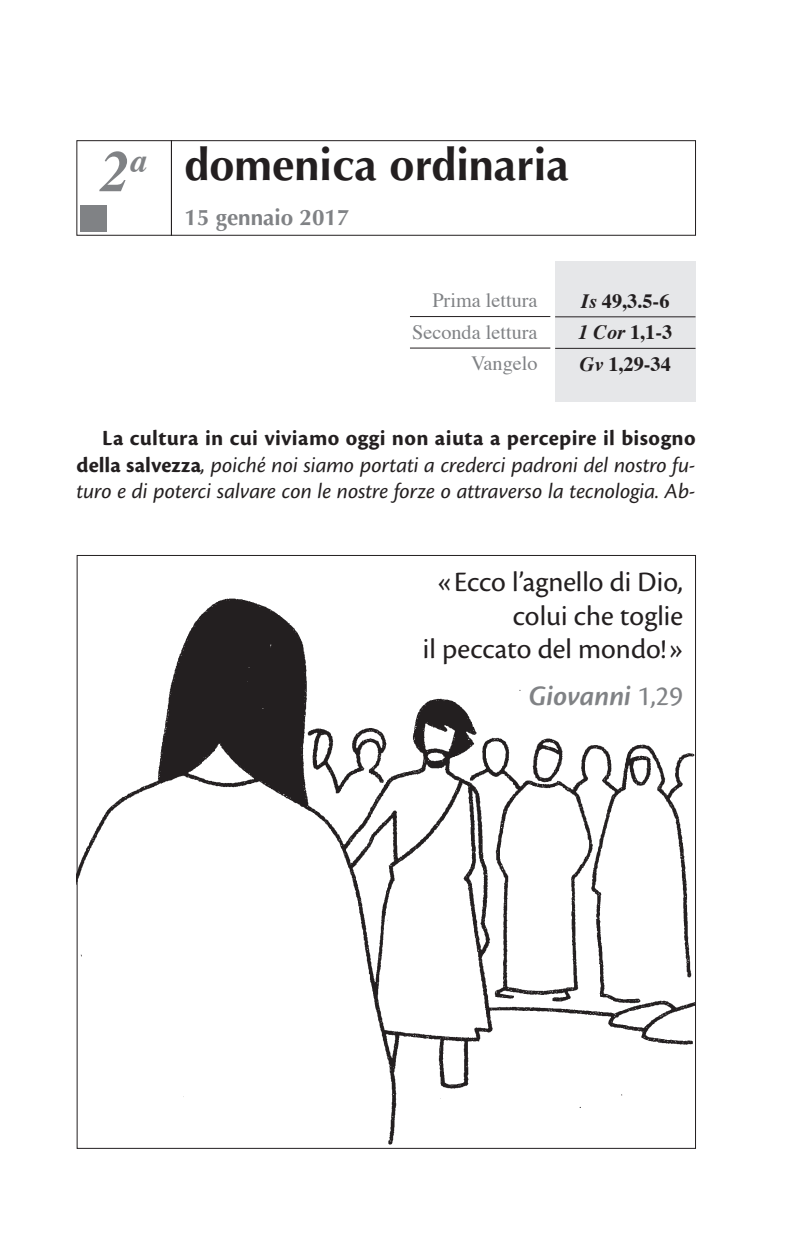
<style>
.page{position:relative;width:804px;height:1238px;background:#fff}
.page>*{position:absolute;margin:0;border:0;box-sizing:border-box;transform-origin:0 0}
.t1{font:700 45px "Optima LT Std";color:#231f20}
.t2{font:29.25px/33.8px "Cronos Pro";color:#231f20;text-align:right}
.t3{font:italic 600 29.25px "Cronos Pro";letter-spacing:-.005em;color:#808285}
.t4{font:italic 22.5px/26.6px "Cronos Pro";color:#231f20;text-align:justify}
.t5{font:700 22.5px "Optima LT Std";color:#808285}
.t6{font:20.25px/31.5px "Times";color:#808285;text-align:right}
.t7{font:700 20.25px/31.5px "Times";color:#231f20}
.s1{font-family:"Times";font-style:italic;font-size:58.5px;color:#808285}
.s2{font-style:italic}
.s3{font-weight:700;font-style:normal}
.s4{font-weight:400;font-style:normal}
</style>
<div class="page">
<img style="left:79px;top:598px;width:614px;height:547px">
<div style="left:80px;top:205px;width:27px;height:27px;background:#808285"></div>
<div style="left:171px;top:140px;width:524px;height:95px;border:1px solid #231f20"></div>
<div style="left:555px;top:261px;width:140px;height:141px;background:#e6e7e9"></div>
<hr style="left:555px;top:316px;width:140px;height:1px;background:#231f20">
<hr style="left:555px;top:348px;width:140px;height:1px;background:#231f20">
<hr style="left:410px;top:316px;width:140px;height:1px;background:#231f20">
<hr style="left:410px;top:348px;width:140px;height:1px;background:#231f20">
<h1 class="t1" style="left:101px;top:139px;width:469px"><span class="s1">2</span><sup>a</sup> domenica ordinaria</h1>
<p class="t5" style="left:184px;top:204px;width:167px">15 gennaio 2017</p>
<p class="t6" style="left:412px;top:283px;width:127px">Prima lettura<br>Seconda lettura<br>Vangelo</p>
<p class="t7" style="left:578px;top:283px;width:95px"><span class="s2">Is</span> 49,3.5-6<br><span class="s2">1 Cor</span> 1,1-3<br><span class="s2">Gv</span> 1,29-34</p>
<p class="t4" style="left:77px;top:425px;width:620px;text-indent:26px"><span class="s3">La cultura in cui viviamo oggi non aiuta a percepire il bisogno della salvezza</span>, poiché noi siamo portati a crederci padroni del nostro fu&shy;turo e di poterci salvare con le nostre forze o attraverso la tecnologia. Ab-</p>
<h2 class="t2" style="left:423px;top:565px;width:262px">«Ecco l’agnello di Dio, colui che toglie<br>il peccato del mondo!»</h2>
<h2 class="t3" style="left:529px;top:679px;width:156px">Giovanni <span class="s4">1,29</span></h2>
</div>
